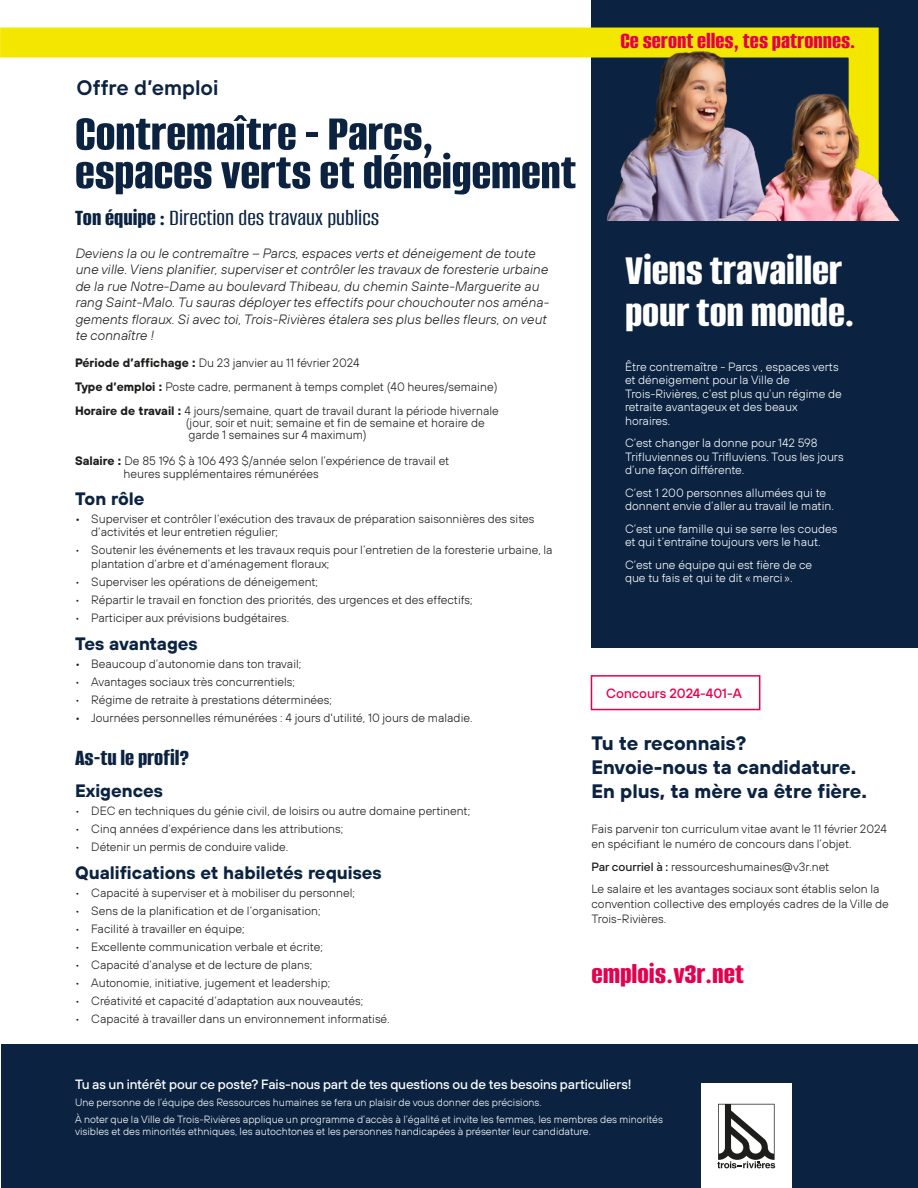
<style>
.page{position:relative;width:918px;height:1188px;background:#fff}
.page>*{position:absolute;margin:0;border:0;box-sizing:border-box;transform-origin:0 0}
.t1{font:800 52.5px/38.7px "Alumni Sans";letter-spacing:-.005em;color:#0b2341}
.t2{font:800 45px/42px "Alumni Sans";letter-spacing:-.005em;color:#fff}
.t3{font:800 30px "Alumni Sans";color:#e5004d}
.t4{font:500 24px "Alumni Sans";color:#0b2341}
.t5{font:800 24px "Alumni Sans";color:#e5004d}
.t6{font:800 24px "Alumni Sans";color:#0b2341}
.t7{font:600 21px "TT Hoves";color:#0b2341}
.t8{font:700 19.5px/24px "TT Hoves";color:#0b2341}
.t9{font:700 18px "TT Hoves";color:#0b2341}
.t10{font:italic 300 13.5px/16.5px "TT Hoves";color:#1d1d1b}
.t11{font:500 13.5px "TT Hoves";letter-spacing:-.005em;color:#fff}
.t12{font:500 13.5px "TT Hoves";color:#e5004d}
.t13{font:300 12.15px/24px "TT Hoves";color:#1d1d1b}
.t14{font:300 12px/13.5px "TT Hoves";color:#1d1d1b}
.t15{font:300 12px/13.5px "TT Hoves";color:#fff}
.t16{font:300 10.5px/17.1px "TT Hoves";color:#fff}
.s1{font-weight:800}
.s2{font-weight:700}
.s3{font-weight:400}
.s4{font-weight:500}
</style>
<div class="page">
<div style="left:591px;top:0;width:327px;height:648px;background:#0b2341"></div>
<div style="left:591px;top:675px;width:169px;height:35px;border:2px solid #e5004d"></div>
<div style="left:0;top:27px;width:879px;height:31px;background:#f3e700"></div>
<img style="left:591px;top:48px;width:309px;height:173px">
<div style="left:1px;top:1044px;width:917px;height:144px;background:#0b2341"></div>
<div style="left:701px;top:1083px;width:90px;height:105px;background:#fff"></div>
<svg style="left:717px;top:1104px;width:58px;height:64px"></svg>
<h3 class="t7" style="left:77px;top:73px;width:143px">Offre d’emploi</h3>
<h1 class="t1" style="left:75px;top:117px;width:503px">Contremaître - Parcs, espaces verts et déneigement</h1>
<h3 class="t4" style="left:75px;top:206px;width:306px"><span class="s1">Ton équipe :</span> Direction des travaux publics</h3>
<p class="t10" style="left:75px;top:245px;width:475px">Deviens la ou le contremaître – Parcs, espaces verts et déneigement de toute une ville. Viens planifier, superviser et contrôler les travaux de foresterie urbaine de la rue Notre-Dame au boulevard Thibeau, du chemin Sainte-Marguerite au rang Saint-Malo. Tu sauras déployer tes effectifs pour chouchouter nos aména&shy;gements floraux. Si avec toi, Trois-Rivières étalera ses plus belles fleurs, on veut te connaître !</p>
<p class="t13" style="left:75px;top:351px;width:425px"><span class="s2">Période d’affichage :</span> Du 23 janvier au 11 février 2024<br><span class="s2">Type d’emploi :</span> Poste cadre, permanent à temps complet (40 heures/semaine)<br><span class="s2">Horaire de travail :</span> 4 jours/semaine, quart de travail durant la période hivernale</p>
<p class="t13" style="left:186px;top:417px;width:301px;line-height:12px">(jour, soir et nuit; semaine et fin de semaine et horaire de garde 1 semaines sur 4 maximum)</p>
<p class="t13" style="left:124px;top:454px;width:327px;line-height:13.5px;text-indent:-49px"><span class="s2">Salaire :</span> De 85 196 $ à 106 493 $/année selon l’expérience de travail et heures supplémentaires rémunérées</p>
<h3 class="t9" style="left:75px;top:486px;width:71px">Ton rôle</h3>
<p class="t14" style="left:91px;top:512px;width:445px;text-indent:-16px"><span class="s3">•</span> Superviser et contrôler l’exécution des travaux de préparation saisonnières des sites d’activités et leur entretien régulier;</p>
<p class="t14" style="left:91px;top:543px;width:463px;text-indent:-16px">• Soutenir les événements et les travaux requis pour l’entretien de la foresterie urbaine, la plantation d’arbre et d’aménagement floraux;</p>
<p class="t14" style="left:75px;top:575px;width:245px">• Superviser les opérations de déneigement;</p>
<p class="t14" style="left:75px;top:593px;width:399px">• Répartir le travail en fonction des priorités, des urgences et des effectifs;</p>
<p class="t14" style="left:75px;top:611px;width:216px">• Participer aux prévisions budgétaires.</p>
<h3 class="t9" style="left:75px;top:632px;width:124px">Tes avantages</h3>
<p class="t14" style="left:75px;top:657px;width:228px"><span class="s3">•</span> Beaucoup d’autonomie dans ton travail;</p>
<p class="t14" style="left:75px;top:675px;width:222px">• Avantages sociaux très concurrentiels;</p>
<p class="t14" style="left:75px;top:693px;width:259px">• Régime de retraite à prestations déterminées;</p>
<p class="t14" style="left:75px;top:711px;width:399px"><span class="s3">•</span> Journées personnelles rémunérées : 4 jours d'utilité, 10 jours de maladie.</p>
<h3 class="t6" style="left:75px;top:746px;width:116px">As-tu le profil?</h3>
<h3 class="t9" style="left:75px;top:778px;width:90px">Exigences</h3>
<p class="t14" style="left:75px;top:804px;width:397px">• DEC en techniques du génie civil, de loisirs ou autre domaine pertinent;</p>
<p class="t14" style="left:75px;top:822px;width:270px">• Cinq années d’expérience dans les attributions;</p>
<p class="t14" style="left:75px;top:840px;width:215px">• Détenir un permis de conduire valide.</p>
<h3 class="t9" style="left:75px;top:861px;width:308px">Qualifications et habiletés requises</h3>
<p class="t14" style="left:75px;top:886px;width:282px">• Capacité à superviser et à mobiliser du personnel;</p>
<p class="t14" style="left:75px;top:904px;width:247px">• Sens de la planification et de l’organisation;</p>
<p class="t14" style="left:75px;top:922px;width:171px">• Facilité à travailler en équipe;</p>
<p class="t14" style="left:75px;top:940px;width:249px">• Excellente communication verbale et écrite;</p>
<p class="t14" style="left:75px;top:958px;width:239px">• Capacité d’analyse et de lecture de plans;</p>
<p class="t14" style="left:75px;top:976px;width:257px">• Autonomie, initiative, jugement et leadership;</p>
<p class="t14" style="left:75px;top:994px;width:290px">• Créativité et capacité d’adaptation aux nouveautés;</p>
<p class="t14" style="left:75px;top:1012px;width:316px">• Capacité à travailler dans un environnement informatisé.</p>
<h3 class="t5" style="left:620px;top:29px;width:237px">Ce seront elles, tes patronnes.</h3>
<h2 class="t2" style="left:625px;top:252px;width:231px">Viens travailler pour ton monde.</h2>
<p class="t15" style="left:625px;top:360px;width:218px">Être contremaître - Parcs , espaces verts et déneigement pour la Ville de<br>Trois-Rivières, c’est plus qu’un régime de retraite avantageux et des beaux horaires.</p>
<p class="t15" style="left:625px;top:436px;width:220px">C’est changer la donne pour 142 598<br>Trifluviennes ou Trifluviens. Tous les jours d’une façon différente.</p>
<p class="t15" style="left:625px;top:486px;width:210px">C’est 1 200 personnes allumées qui te donnent envie d’aller au travail le matin.</p>
<p class="t15" style="left:625px;top:522px;width:214px">C’est une famille qui se serre les coudes et qui t’entraîne toujours vers le haut.</p>
<p class="t15" style="left:625px;top:558px;width:189px">C’est une équipe qui est fière de ce que tu fais et qui te dit « merci ».</p>
<p class="t12" style="left:606px;top:684px;width:137px">Concours 2024-401-A</p>
<h3 class="t8" style="left:591px;top:730px;width:277px">Tu te reconnais?<br>Envoie-nous ta candidature.<br>En plus, ta mère va être fière.</h3>
<p class="t14" style="left:591px;top:821px;width:297px;line-height:15px">Fais parvenir ton curriculum vitae avant le 11 février 2024 en spécifiant le numéro de concours dans l’objet.</p>
<p class="t14" style="left:591px;top:855px;width:290px;line-height:22.5px"><span class="s4">Par courriel à :</span> ressourceshumaines@v3r.net<br>Le salaire et les avantages sociaux sont établis selon la</p>
<p class="t14" style="left:591px;top:896px;width:299px;line-height:15px">convention collective des employés cadres de la Ville de<br>Trois-Rivières.</p>
<h3 class="t3" style="left:591px;top:959px;width:154px">emplois.v3r.net</h3>
<p class="t11" style="left:75px;top:1075px;width:558px">Tu as un intérêt pour ce poste? Fais-nous part de tes questions ou de tes besoins particuliers!</p>
<p class="t16" style="left:75px;top:1093px;width:589px">Une personne de l’équipe des Ressources humaines se fera un plaisir de vous donner des précisions.<br>À noter que la Ville de Trois-Rivières applique un programme d’accès à l’égalité et invite les femmes, les membres des minorités</p>
<p class="t16" style="left:75px;top:1123px;width:517px">visibles et des minorités ethniques, les autochtones et les personnes handicapées à présenter leur candidature.</p>
</div>
